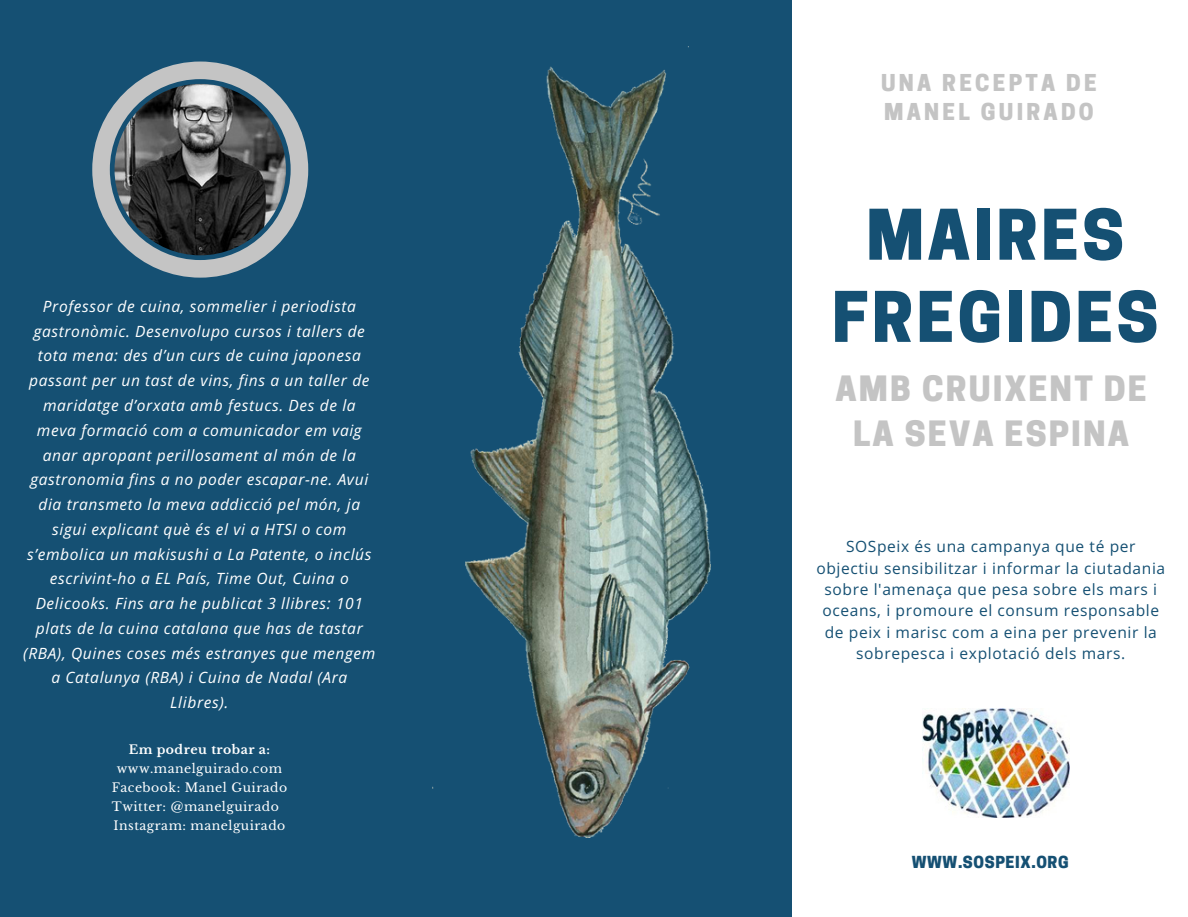
<style>
.page{position:relative;width:1188px;height:917px;background:#fff}
.page>*{position:absolute;margin:0;border:0;box-sizing:border-box;transform-origin:0 0}
.t1{font:800 65.4px/82.2px "Cooper Hewitt";letter-spacing:.05em;color:#155073;text-align:center}
.t2{font:800 32.7px/45px "Cooper Hewitt";letter-spacing:.065em;color:#c4c4c4;text-align:center}
.t3{font:800 21.75px/29.2px "Cooper Hewitt";letter-spacing:.15em;color:#c4c4c4}
.t4{font:italic 15.6px/24.8px "Open Sans";letter-spacing:.04em;color:#fff;text-align:center}
.t5{font:15.6px/21.3px "Open Sans";letter-spacing:.04em;color:#155073;text-align:center}
.t6{font:800 15.6px "Cooper Hewitt";letter-spacing:.04em;color:#155073}
.t7{font:12.45px/19.2px "Libre Baskerville";letter-spacing:.04em;color:#fff}
.t8{font:700 12.45px "Libre Baskerville";letter-spacing:.04em;color:#fff}
</style>
<div class="page">
<div style="left:0;top:0;width:792px;height:916px;background:#155073"></div>
<img style="left:922px;top:708px;width:148px;height:110px">
<img style="left:432px;top:47px;width:279px;height:790px">
<svg style="left:92px;top:62px;width:216px;height:216px"></svg>
<p class="t4" style="left:23px;top:293px;width:354px">Professor de cuina, sommelier i periodista gastronòmic. Desenvolupo cursos i tallers de tota mena: des d’un curs de cuina japonesa passant per un tast de vins, fins a un taller de maridatge d’orxata amb festucs. Des de la meva formació com a comunicador em vaig anar apropant perillosament al món de la gastronomia fins a no poder escapar-ne. Avui dia transmeto la meva addicció pel món, ja sigui explicant què és el vi a HTSI o com s’embolica un makisushi a La Patente, o inclús escrivint-ho a EL País, Time Out, Cuina o Delicooks. Fins ara he publicat 3 llibres: 101 plats de la cuina catalana que has de tastar (RBA), Quines coses més estranyes que mengem a Catalunya (RBA) i Cuina de Nadal (Ara Llibres).</p>
<p class="t8" style="left:129px;top:741px;width:143px">Em podreu trobar a:</p>
<p class="t7" style="left:112px;top:758px;width:177px;text-indent:5px">www.manelguirado.com<br>Facebook: Manel Guirado<br>Twitter: @manelguirado<br>Instagram: manelguirado</p>
<h3 class="t3" style="left:881px;top:71px;width:217px">UNA RECEPTA DE<br>MANEL GUIRADO</h3>
<h1 class="t1" style="left:832px;top:202px;width:328px">MAIRES<br>FREGIDES</h1>
<h2 class="t2" style="left:835px;top:371px;width:313px">AMB CRUIXENT DE<br>LA SEVA ESPINA</h2>
<p class="t5" style="left:816px;top:535px;width:350px">SOSpeix és una campanya que té per objectiu sensibilitzar i informar la ciutadania sobre l'amenaça que pesa sobre els mars i oceans, i promoure el consum responsable de peix i marisc com a eina per prevenir la sobrepesca i explotació dels mars.</p>
<p class="t6" style="left:912px;top:856px;width:158px">WWW.SOSPEIX.ORG</p>
</div>
